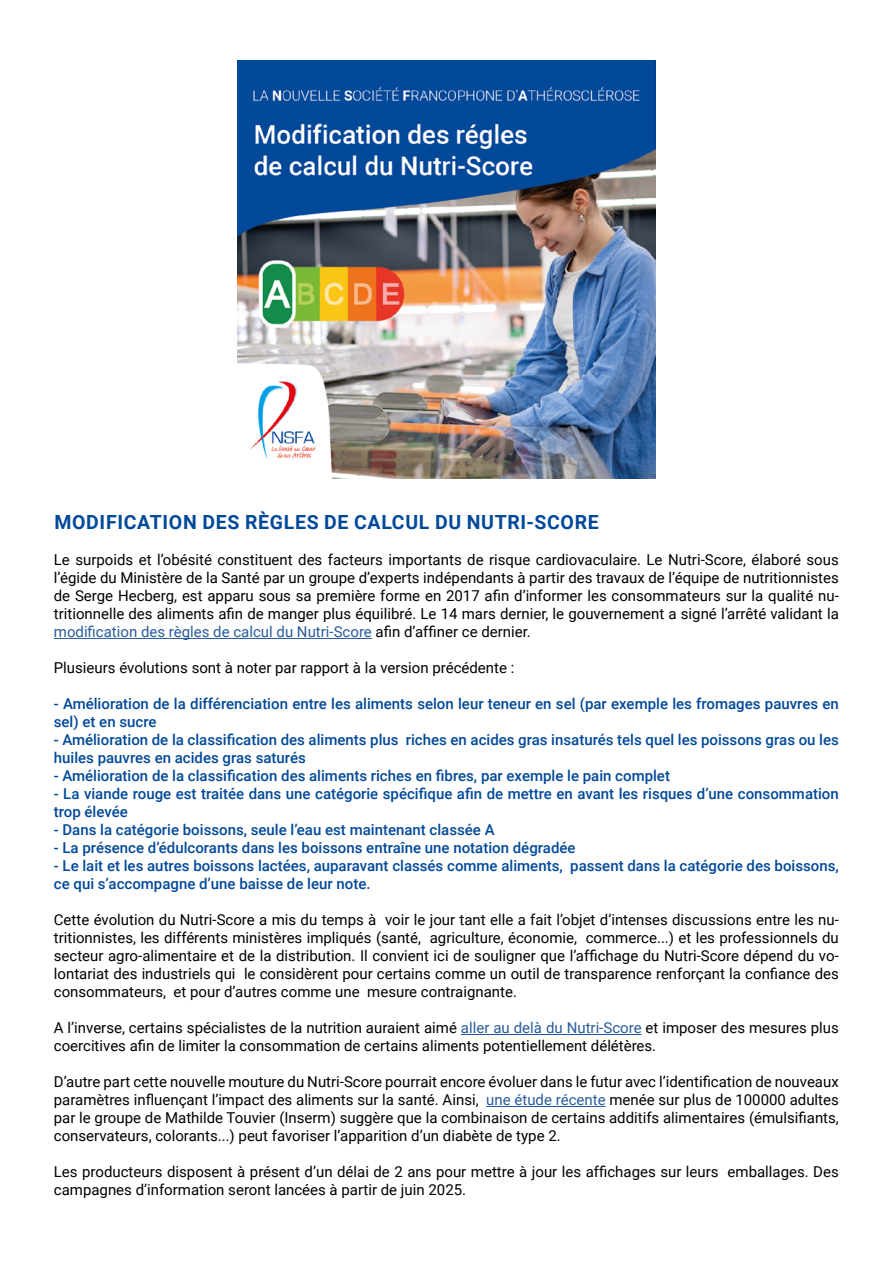
<style>
.page{position:relative;width:893px;height:1263px;background:#fff}
.page>*{position:absolute;margin:0;border:0;box-sizing:border-box;transform-origin:0 0}
.t1{font:700 19.5px "Roboto";letter-spacing:.035em;color:#02499a}
.t2{font:15px/18px "Roboto";color:#000;text-align:justify}
.t3{font:500 15px/18px "Roboto";color:#02499a}
.s1{color:#275b9b}
</style>
<div class="page">
<hr style="left:54px;top:638px;width:318px;height:1px;background:#275b9b">
<hr style="left:461px;top:1034px;width:181px;height:1px;background:#275b9b">
<hr style="left:486px;top:1106px;width:120px;height:1px;background:#275b9b">
<img style="left:238px;top:61px;width:417px;height:417px">
<h1 class="t1" style="left:54px;top:509px;width:546px">MODIFICATION DES RÈGLES DE CALCUL DU NUTRI-SCORE</h1>
<p class="t2" style="left:54px;top:550px;width:786px">Le surpoids et l’obésité constituent des facteurs importants de risque cardiovaculaire. Le Nutri-Score, élaboré sous l’égide du Ministère de la Santé par un groupe d’experts indépendants à partir des travaux de l’équipe de nutritionnistes de Serge Hecberg, est apparu sous sa première forme en 2017 afin d’informer les consommateurs sur la qualité nu&shy;tritionnelle des aliments afin de manger plus équilibré. Le 14 mars dernier, le gouvernement a signé l’arrêté validant la <span class="s1">modification des règles de calcul du Nutri-Score</span> afin d’affiner ce dernier.</p>
<p class="t2" style="left:54px;top:658px;width:462px">Plusieurs évolutions sont à noter par rapport à la version précédente :</p>
<p class="t3" style="left:54px;top:694px;width:786px">- Amélioration de la différenciation entre les aliments selon leur teneur en sel (par exemple les fromages pauvres en sel) et en sucre</p>
<p class="t3" style="left:54px;top:730px;width:786px">- Amélioration de la classification des aliments plus riches en acides gras insaturés tels quel les poissons gras ou les huiles pauvres en acides gras saturés</p>
<p class="t3" style="left:54px;top:766px;width:618px">- Amélioration de la classification des aliments riches en fibres, par exemple le pain complet</p>
<p class="t3" style="left:54px;top:784px;width:786px">- La viande rouge est traitée dans une catégorie spécifique afin de mettre en avant les risques d’une consommation trop élevée</p>
<p class="t3" style="left:54px;top:820px;width:442px">- Dans la catégorie boissons, seule l’eau est maintenant classée A</p>
<p class="t3" style="left:54px;top:838px;width:523px">- La présence d’édulcorants dans les boissons entraîne une notation dégradée</p>
<p class="t3" style="left:54px;top:856px;width:786px">- Le lait et les autres boissons lactées, auparavant classés comme aliments, passent dans la catégorie des boissons, ce qui s’accompagne d’une baisse de leur note.</p>
<p class="t2" style="left:54px;top:910px;width:786px">Cette évolution du Nutri-Score a mis du temps à voir le jour tant elle a fait l’objet d’intenses discussions entre les nu&shy;tritionnistes, les différents ministères impliqués (santé, agriculture, économie, commerce...) et les professionnels du secteur agro-alimentaire et de la distribution. Il convient ici de souligner que l’affichage du Nutri-Score dépend du vo&shy;lontariat des industriels qui le considèrent pour certains comme un outil de transparence renforçant la confiance des consommateurs, et pour d’autres comme une mesure contraignante.</p>
<p class="t2" style="left:54px;top:1018px;width:786px">A l’inverse, certains spécialistes de la nutrition auraient aimé <span class="s1">aller au delà du Nutri-Score</span> et imposer des mesures plus coercitives afin de limiter la consommation de certains aliments potentiellement délétères.</p>
<p class="t2" style="left:54px;top:1072px;width:786px">D’autre part cette nouvelle mouture du Nutri-Score pourrait encore évoluer dans le futur avec l’identification de nouveaux paramètres influençant l’impact des aliments sur la santé. Ainsi, <span class="s1">une étude récente</span> menée sur plus de 100000 adultes par le groupe de Mathilde Touvier (Inserm) suggère que la combinaison de certains additifs alimentaires (émulsifiants, conservateurs, colorants...) peut favoriser l’apparition d’un diabète de type 2.</p>
<p class="t2" style="left:54px;top:1162px;width:786px">Les producteurs disposent à présent d’un délai de 2 ans pour mettre à jour les affichages sur leurs emballages. Des campagnes d’information seront lancées à partir de juin 2025.</p>
</div>
